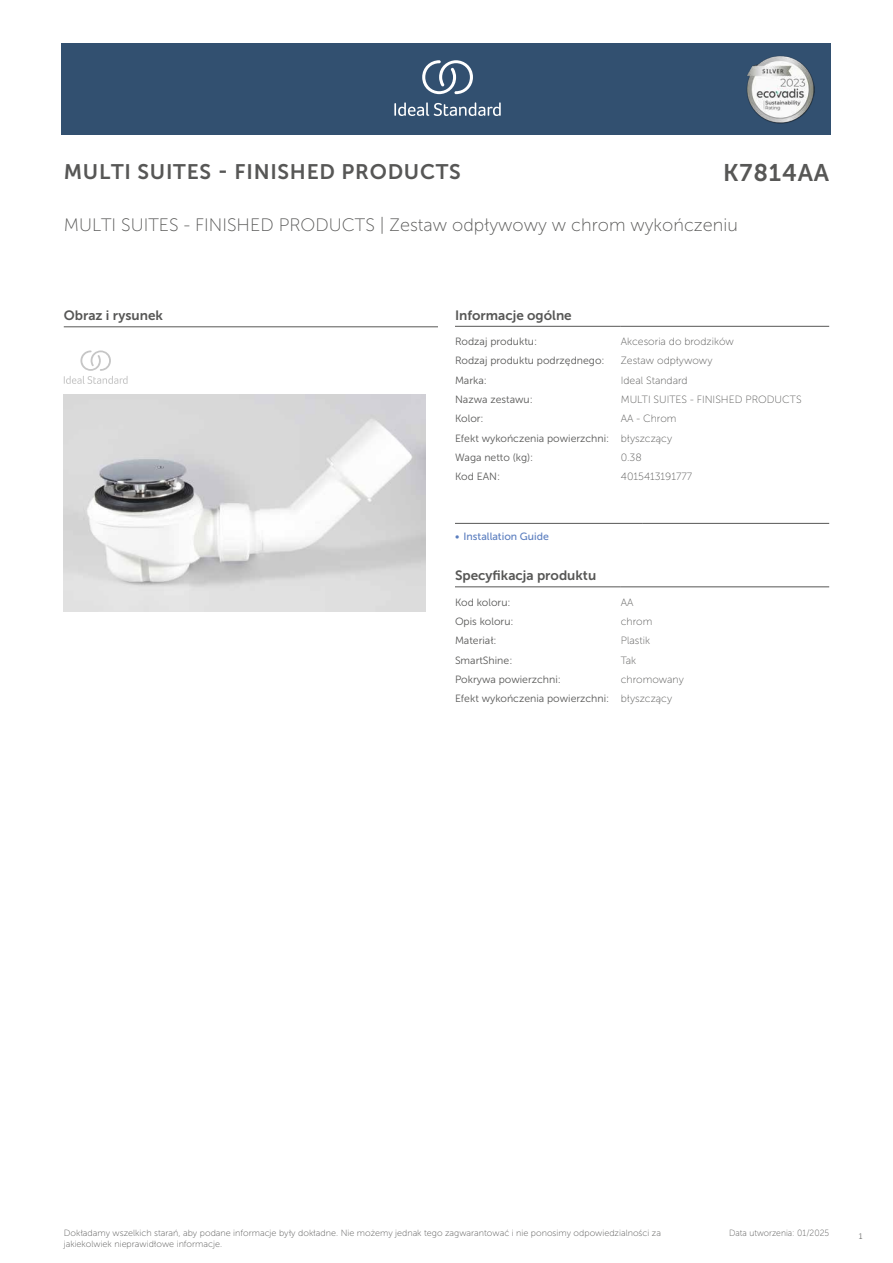
<style>
.page{position:relative;width:893px;height:1263px;background:#fff}
.page>*{position:absolute;margin:0;border:0;box-sizing:border-box;transform-origin:0 0}
.t1{font:24px "Museo Sans 700";letter-spacing:.035em;color:#575756}
.t2{font:21px "Museo Sans 700";letter-spacing:.035em;color:#575756}
.t3{font:18px "Museo Sans 100";color:#575756}
.t4{font:13.5px "Museo Sans 700";color:#575756}
.t5{font:10.5px/19.4px "Museo Sans 300";color:#575756}
.t6{font:10.5px "Museo Sans 100";color:#575756}
.t7{font:10.5px "Museo Sans 500";color:#5b7ebf}
.t8{font:9px/10.8px "Museo Sans 100";color:#575756}
.t9{font:9px "Museo Sans 100";color:#575756;scale:.95 1}
.t10{font:300 9px "Calibri";color:#575756;scale:.95 1}
.s1{font-family:"Museo Sans 100"}
</style>
<div class="page">
<div style="left:62px;top:43px;width:769px;height:91px;background:#325070"></div>
<hr style="left:455px;top:326px;width:166px;height:1px;background:#575756">
<hr style="left:621px;top:326px;width:208px;height:1px;background:#575756">
<hr style="left:455px;top:523px;width:187px;height:1px;background:#575756">
<hr style="left:642px;top:523px;width:187px;height:1px;background:#575756">
<hr style="left:455px;top:587px;width:166px;height:1px;background:#575756">
<hr style="left:621px;top:587px;width:208px;height:1px;background:#575756">
<hr style="left:64px;top:327px;width:374px;height:1px;background:#575756">
<svg style="left:64px;top:350px;width:64px;height:34px"></svg>
<img style="left:64px;top:395px;width:361px;height:217px">
<svg style="left:394px;top:102px;width:107px;height:14px"></svg>
<svg style="left:422px;top:60px;width:51px;height:34px"></svg>
<img style="left:746px;top:56px;width:68px;height:67px">
<h2 class="t2" style="left:64px;top:160px;width:399px">MULTI SUITES - FINISHED PRODUCTS</h2>
<h1 class="t1" style="left:723px;top:160px;width:108px">K7814AA</h1>
<h3 class="t3" style="left:64px;top:215px;width:675px">MULTI SUITES - FINISHED PRODUCTS | Zestaw odpływowy w chrom wykończeniu</h3>
<p class="t4" style="left:64px;top:308px;width:101px">Obraz i rysunek</p>
<p class="t4" style="left:455px;top:308px;width:118px">Informacje ogólne</p>
<p class="t5" style="left:455px;top:332px;width:84px">Rodzaj produktu:</p>
<p class="t6" style="left:621px;top:336px;width:115px">Akcesoria do brodzików</p>
<p class="t5" style="left:455px;top:351px;width:151px">Rodzaj produktu podrzędnego:</p>
<p class="t6" style="left:621px;top:355px;width:93px">Zestaw odpływowy</p>
<p class="t5" style="left:455px;top:370px;width:33px">Marka:</p>
<p class="t6" style="left:621px;top:374px;width:68px">Ideal Standard</p>
<p class="t5" style="left:455px;top:390px;width:79px">Nazwa zestawu:</p>
<p class="t6" style="left:621px;top:394px;width:182px">MULTI SUITES - FINISHED PRODUCTS</p>
<p class="t5" style="left:455px;top:409px;width:30px">Kolor:</p>
<p class="t6" style="left:621px;top:413px;width:57px">AA - Chrom</p>
<p class="t5" style="left:455px;top:429px;width:219px">Efekt wykończenia powierzchni: <span class="s1">błyszczący<br></span>Waga netto (kg):</p>
<p class="t6" style="left:621px;top:452px;width:22px">0.38</p>
<p class="t5" style="left:455px;top:467px;width:47px">Kod EAN:</p>
<p class="t6" style="left:621px;top:471px;width:73px">4015413191777</p>
<p class="t7" style="left:455px;top:531px;width:95px">• Installation Guide</p>
<p class="t4" style="left:455px;top:568px;width:143px">Specyfikacja produktu</p>
<p class="t5" style="left:455px;top:592px;width:57px">Kod koloru:</p>
<p class="t6" style="left:621px;top:596px;width:14px">AA</p>
<p class="t5" style="left:455px;top:612px;width:60px">Opis koloru:</p>
<p class="t6" style="left:621px;top:616px;width:33px">chrom</p>
<p class="t5" style="left:455px;top:631px;width:43px">Materiał:</p>
<p class="t6" style="left:621px;top:635px;width:31px">Plastik</p>
<p class="t5" style="left:455px;top:650px;width:59px">SmartShine:</p>
<p class="t6" style="left:621px;top:654px;width:17px">Tak</p>
<p class="t5" style="left:455px;top:670px;width:107px">Pokrywa powierzchni:</p>
<p class="t6" style="left:621px;top:674px;width:65px">chromowany</p>
<p class="t5" style="left:455px;top:689px;width:219px">Efekt wykończenia powierzchni: <span class="s1">błyszczący</span></p>
<p class="t8" style="left:64px;top:1227px;width:599px">Dokładamy wszelkich starań, aby podane informacje były dokładne. Nie możemy jednak tego zagwarantować i nie ponosimy odpowiedzialności za jakiekolwiek nieprawidłowe informacje.</p>
<p class="t9" style="left:729px;top:1228px;width:107px">Data utworzenia: 01/2025</p>
<p class="t10" style="left:858px;top:1230px;width:6px">1</p>
</div>
